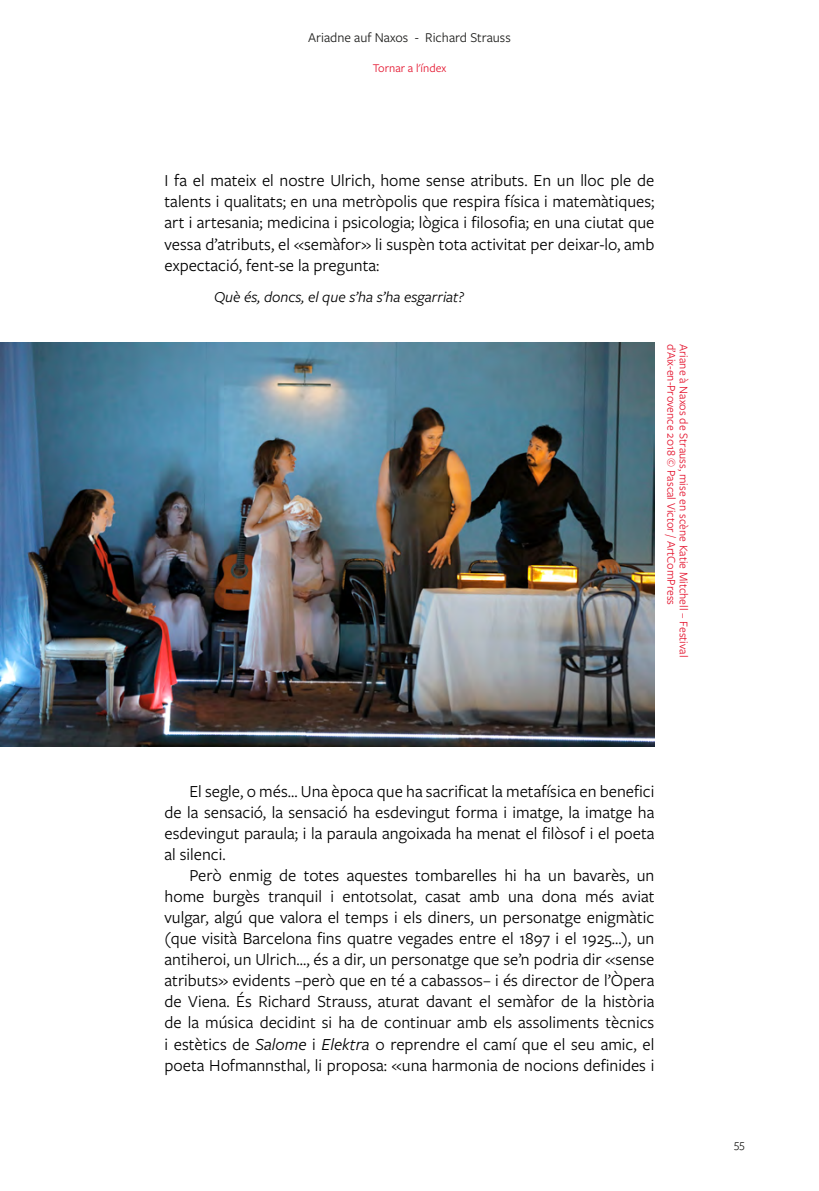
<style>
.page{position:relative;width:819px;height:1191px;background:#fff}
.page>*{position:absolute;margin:0;border:0;box-sizing:border-box;transform-origin:0 0}
.t1{font:17.5px/21px "Freight Sans Pro";color:#000;text-align:justify}
.t2{font:italic 15.75px "Freight Sans Pro";color:#000}
.t3{font:14px "Freight Sans Pro";color:#1d1d1b}
.t4{font:12.25px "Freight Sans Pro";color:#e4142e}
.t5{font:12.25px "Freight Sans Pro";color:#1d1d1b}
.s1{font-style:italic}
</style>
<div class="page">
<img style="left:0;top:343px;width:654px;height:404px">
<p class="t3" style="left:308px;top:28px;width:204px">Ariadne auf Naxos - Richard Strauss</p>
<p class="t4" style="left:373px;top:60px;width:75px">Tornar a l'índex</p>
<p class="t1" style="left:164px;top:169px;width:491px">I fa el mateix el nostre Ulrich, home sense atributs. En un lloc ple de talents i qualitats; en una metròpolis que respira física i matemàtiques; art i artesania; medicina i psicologia; lògica i filosofia; en una ciutat que vessa d’atributs, el «semàfor» li suspèn tota activitat per deixar-lo, amb expectació, fent-se la pregunta:</p>
<p class="t2" style="left:214px;top:286px;width:251px">Què és, doncs, el que s’ha s’ha esgarriat?</p>
<p class="t4" style="left:679px;top:344px;width:263px;rotate:90deg">d’Aix-en-Provence 2018 © Pascal Victor / ArtComPress</p>
<p class="t4" style="left:692px;top:344px;width:314px;rotate:90deg">Ariane à Naxos de Strauss, mise en scène Katie Mitchell – Festival</p>
<p class="t1" style="left:164px;top:780px;width:491px;text-indent:25px">El segle, o més... Una època que ha sacrificat la metafísica en benefici de la sensació, la sensació ha esdevingut forma i imatge, la imatge ha esdevingut paraula; i la paraula angoixada ha menat el filòsof i el poeta al silenci.</p>
<p class="t1" style="left:164px;top:864px;width:491px;text-indent:25px">Però enmig de totes aquestes tombarelles hi ha un bavarès, un home burgès tranquil i entotsolat, casat amb una dona més aviat vulgar, algú que valora el temps i els diners, un personatge enigmàtic (que visità Barcelona fins quatre vegades entre el 1897 i el 1925...), un antiheroi, un Ulrich..., és a dir, un personatge que se’n podria dir «sense atributs» evidents –però que en té a cabassos– i és director de l’Òpera de Viena. És Richard Strauss, aturat davant el semàfor de la història de la música decidint si ha de continuar amb els assoliments tècnics i estètics de <span class="s1">Salome</span> i <span class="s1">Elektra</span> o reprendre el camí que el seu amic, el poeta Hofmannsthal, li proposa: «una harmonia de nocions definides i</p>
<p class="t5" style="left:734px;top:1135px;width:12px">55</p>
</div>
